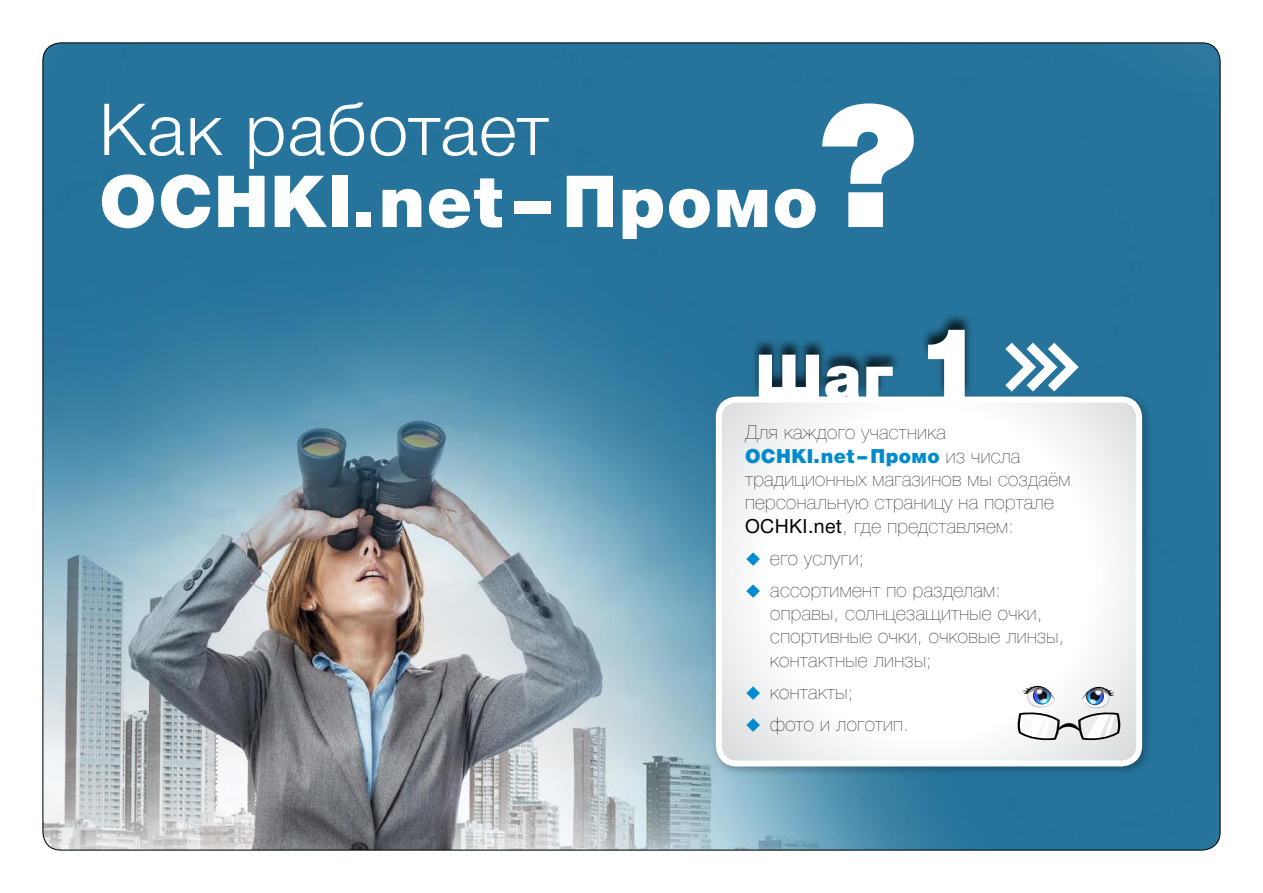
<style>
.page{position:relative;width:1263px;height:893px;background:#fff}
.page>*{position:absolute;margin:0;border:0;box-sizing:border-box;transform-origin:0 0}
.t1{font:900 169.5px "Helvetica Neue Cyr";color:#fff}
.t2{font:900 72px "Helvetica Neue Cyr";letter-spacing:.02em;color:#fff}
.t3{font:300 72px "Helvetica Neue Cyr";letter-spacing:.02em;color:#fff}
.t4{font:900 61.5px "Helvetica Neue Cyr";color:#fff}
.t5{font:200 19.5px/23.4px "Helvetica Neue Cyr";letter-spacing:.02em;color:#000}
.s1{font-size:99px}
.s2{font-weight:900;color:#008bce}
.s3{font-weight:400}
.s4{color:#008bce}
</style>
<div class="page">
<img style="left:43px;top:43px;width:1177px;height:807px">
<div style="left:711px;top:391px;width:449px;height:393px;background:#000;opacity:.27"></div>
<svg style="left:719px;top:399px;width:420px;height:364px"></svg>
<div style="left:716px;top:396px;width:426px;height:370px;border:6px solid #fff;border-radius:18px"></div>
<div style="left:750px;top:313px;width:324px;height:134px;background:#000;opacity:.75"></div>
<svg style="left:996px;top:333px;width:89px;height:68px"></svg>
<svg style="left:1015px;top:683px;width:107px;height:59px"></svg>
<h2 class="t3" style="left:99px;top:90px;width:451px">Как работает</h2>
<h2 class="t2" style="left:99px;top:161px;width:720px">OCHKI.net – Промо</h2>
<h1 class="t1" style="left:819px;top:73px;width:99px">?</h1>
<h3 class="t4" style="left:755px;top:342px;width:229px">Шаг <span class="s1">1</span></h3>
<p class="t5" style="left:745px;top:421px;width:327px">Для каждого участника<br><span class="s2">OCHKI.net – Промо</span> из числа традиционных магазинов мы создаём персональную страницу на портале<br><span class="s3">OCHKI.net</span>, где представляем:</p>
<p class="t5" style="left:745px;top:546px;width:121px"><span class="s4">◆</span> его услуги;</p>
<p class="t5" style="left:770px;top:578px;width:296px;text-indent:-25px"><span class="s4">◆</span> ассортимент по разделам: оправы, солнцезащитные очки, спортивные очки, очковые линзы, контактные линзы;</p>
<p class="t5" style="left:745px;top:680px;width:110px"><span class="s4">◆</span> контакты;</p>
<p class="t5" style="left:745px;top:712px;width:165px"><span class="s4">◆</span> фото и логотип.</p>
</div>
